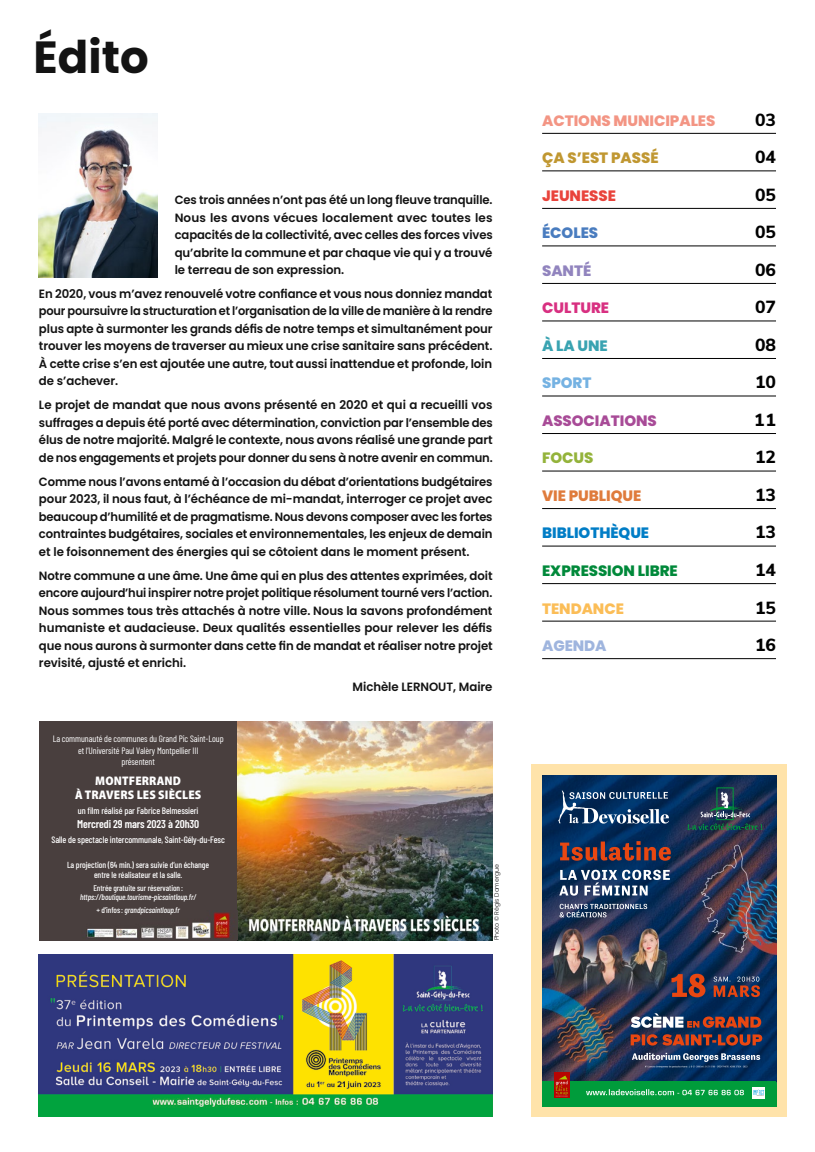
<style>
.page{position:relative;width:815px;height:1152px;background:#fff}
.page>*{position:absolute;margin:0;border:0;box-sizing:border-box;transform-origin:0 0}
.t1{font:700 45px "Poppins";color:#131313}
.t2{font:800 17.5px "Nunito Sans";letter-spacing:-.005em;color:#000}
.t3{font:800 15px "Poppins";letter-spacing:-.005em;color:#f39584}
.t4{font:800 15px "Poppins";letter-spacing:-.005em;color:#00893a}
.t5{font:800 15px "Poppins";letter-spacing:-.005em;color:#c09731}
.t6{font:800 15px "Poppins";letter-spacing:-.005em;color:#a84b97}
.t7{font:800 15px "Poppins";letter-spacing:-.005em;color:#007dc6}
.t8{font:800 15px "Poppins";letter-spacing:-.005em;color:#df7b3c}
.t9{font:800 15px "Poppins";letter-spacing:-.005em;color:#e9433b}
.t10{font:800 15px "Poppins";letter-spacing:-.005em;color:#fbbd57}
.t11{font:800 15px "Poppins";letter-spacing:-.005em;color:#d83081}
.t12{font:800 15px "Poppins";letter-spacing:-.005em;color:#497cbf}
.t13{font:800 15px "Poppins";color:#39a3b1}
.t14{font:800 15px "Poppins";letter-spacing:-.005em;color:#9fb5de}
.t15{font:800 15px "Poppins";letter-spacing:-.005em;color:#9184be}
.t16{font:800 15px "Poppins";letter-spacing:-.005em;color:#75b2e2}
.t17{font:800 15px "Poppins";letter-spacing:-.005em;color:#94b33b}
.t18{font:900 semi-condensed 12.5px/13.8px "Myriad Pro";letter-spacing:.01em;color:#fff;text-align:center}
.t19{font:600 12px/17.5px "Poppins";letter-spacing:-.005em;color:#131313;text-align:justify}
.t20{font:600 11.25px "Barlow Condensed";letter-spacing:-.01em;color:#fff}
.t21{font:9.25px/11.2px "Barlow Condensed";letter-spacing:-.01em;color:#fff;text-align:center}
.t22{font:500 9.25px "Barlow Condensed";letter-spacing:-.01em;color:#fff}
.t23{font:500 8.75px/10px "Barlow Condensed";letter-spacing:-.01em;color:#fff;text-align:center}
.t24{font:italic 500 8.25px/12.8px "Barlow Condensed";letter-spacing:-.01em;color:#fff;text-align:center}
.t25{font:500 8.25px "Barlow Condensed";letter-spacing:-.01em;color:#fff}
.t26{font:300 6.25px "Poppins";letter-spacing:-.01em;color:#131313}
.s1{font-style:normal}
</style>
<div class="page">
<hr style="left:814px;top:97px;width:1px;height:524px;background:#fdece6">
<div style="left:531px;top:764px;width:256px;height:352px;background:#ffe3aa"></div>
<img style="left:542px;top:775px;width:234px;height:306px">
<div style="left:542px;top:1081px;width:234px;height:25px;background:#009c3b"></div>
<svg style="left:558px;top:790px;width:111px;height:33px;background:#3c5d83"></svg>
<svg style="left:559px;top:869px;width:111px;height:26px;background:#58708f"></svg>
<svg style="left:560px;top:841px;width:111px;height:19px;background:#64373c"></svg>
<svg style="left:559px;top:903px;width:88px;height:14px"></svg>
<svg style="left:631px;top:1034px;width:131px;height:11px"></svg>
<svg style="left:631px;top:1013px;width:130px;height:14px;background:#765f69"></svg>
<svg style="left:632px;top:1052px;width:128px;height:15px;background:#415c7f"></svg>
<svg style="left:671px;top:973px;width:34px;height:24px"></svg>
<svg style="left:713px;top:976px;width:47px;height:21px"></svg>
<svg style="left:586px;top:1089px;width:158px;height:6px"></svg>
<svg style="left:554px;top:1072px;width:16px;height:26px"></svg>
<svg style="left:556px;top:1075px;width:12px;height:21px"></svg>
<svg style="left:688px;top:792px;width:74px;height:38px;background:#29465a"></svg>
<div style="left:752px;top:1087px;width:13px;height:11px;background:#fff"></div>
<svg style="left:753px;top:1089px;width:11px;height:7px"></svg>
<hr style="left:542px;top:133px;width:234px;height:1px;background:#000">
<hr style="left:542px;top:170px;width:234px;height:1px;background:#000">
<hr style="left:542px;top:208px;width:234px;height:1px;background:#000">
<hr style="left:542px;top:245px;width:234px;height:1px;background:#000">
<hr style="left:542px;top:283px;width:234px;height:1px;background:#000">
<hr style="left:542px;top:320px;width:234px;height:1px;background:#000">
<hr style="left:542px;top:358px;width:234px;height:1px;background:#000">
<hr style="left:542px;top:395px;width:234px;height:1px;background:#000">
<hr style="left:542px;top:433px;width:234px;height:1px;background:#000">
<hr style="left:542px;top:470px;width:234px;height:1px;background:#000">
<hr style="left:542px;top:508px;width:234px;height:1px;background:#000">
<hr style="left:542px;top:545px;width:234px;height:1px;background:#000">
<hr style="left:542px;top:583px;width:234px;height:1px;background:#000">
<hr style="left:542px;top:620px;width:234px;height:1px;background:#000">
<hr style="left:542px;top:658px;width:234px;height:1px;background:#000">
<div style="left:39px;top:721px;width:198px;height:219px;background:#493f3e"></div>
<img style="left:39px;top:954px;width:454px;height:163px">
<img style="left:237px;top:721px;width:256px;height:219px">
<img style="left:86px;top:912px;width:144px;height:27px">
<img style="left:39px;top:113px;width:119px;height:165px">
<hr style="left:814px;top:0;width:1px;height:97px;background:#d9dada">
<h1 class="t1" style="left:34px;top:31px;width:117px">Édito</h1>
<p class="t19" style="left:175px;top:191px;width:320px">Ces trois années n’ont pas été un long fleuve tranquille.<br>Nous les avons vécues localement avec toutes les capacités de la collectivité, avec celles des forces vives qu’abrite la commune et par chaque vie qui y a trouvé le terreau de son expression.</p>
<p class="t19" style="left:39px;top:285px;width:455px">En 2020, vous m’avez renouvelé votre confiance et vous nous donniez mandat pour poursuivre la structuration et l’organisation de la ville de manière à la rendre plus apte à surmonter les grands défis de notre temps et simultanément pour trouver les moyens de traverser au mieux une crise sanitaire sans précédent.<br>À cette crise s’en est ajoutée une autre, tout aussi inattendue et profonde, loin de s’achever.</p>
<p class="t19" style="left:39px;top:396px;width:455px">Le projet de mandat que nous avons présenté en 2020 et qui a recueilli vos suffrages a depuis été porté avec détermination, conviction par l’ensemble des élus de notre majorité. Malgré le contexte, nous avons réalisé une grande part de nos engagements et projets pour donner du sens à notre avenir en commun.</p>
<p class="t19" style="left:39px;top:473px;width:455px">Comme nous l’avons entamé à l’occasion du débat d’orientations budgétaires pour 2023, il nous faut, à l’échéance de mi-mandat, interroger ce projet avec beaucoup d’humilité et de pragmatisme. Nous devons composer avec les fortes contraintes budgétaires, sociales et environnementales, les enjeux de demain et le foisonnement des énergies qui se côtoient dans le moment présent.</p>
<p class="t19" style="left:39px;top:567px;width:455px">Notre commune a une âme. Une âme qui en plus des attentes exprimées, doit encore aujourd’hui inspirer notre projet politique résolument tourné vers l’action.<br>Nous sommes tous très attachés à notre ville. Nous la savons profondément humaniste et audacieuse. Deux qualités essentielles pour relever les défis que nous aurons à surmonter dans cette fin de mandat et réaliser notre projet revisité, ajusté et enrichi.</p>
<p class="t19" style="left:353px;top:678px;width:141px">Michèle LERNOUT, Maire</p>
<p class="t21" style="left:53px;top:733px;width:172px">La communauté de communes du Grand Pic Saint-Loup et l’Université Paul Valèry Montpellier III<br>présentent</p>
<p class="t18" style="left:75px;top:774px;width:128px">MONTFERRAND<br>À TRAVERS LES SIÈCLES</p>
<p class="t22" style="left:78px;top:803px;width:122px">un film réalisé par Fabrice Belmessieri</p>
<p class="t20" style="left:77px;top:816px;width:124px">Mercredi 29 mars 2023 à 20h30</p>
<p class="t22" style="left:52px;top:833px;width:175px">Salle de spectacle intercommunale, Saint-Gély-du-Fesc</p>
<p class="t23" style="left:67px;top:859px;width:144px">La projection (64 min.) sera suivie d’un échange entre le réalisateur et la salle.</p>
<p class="t25" style="left:93px;top:882px;width:91px">Entrée gratuite sur réservation :</p>
<p class="t24" style="left:80px;top:890px;width:118px">https://boutique.tourisme-picsaintloup.fr/ <span class="s1">+ d’infos:</span> grandpicsaintloup.fr</p>
<p class="t26" style="left:493px;top:940px;width:78px;rotate:-90deg">Photo © Régis Domergue</p>
<p class="t3" style="left:542px;top:112px;width:175px">ACTIONS MUNICIPALES</p>
<h2 class="t2" style="left:755px;top:107px;width:22px">03</h2>
<p class="t5" style="left:542px;top:149px;width:118px">ÇA S’EST PASSÉ</p>
<h2 class="t2" style="left:755px;top:144px;width:22px">04</h2>
<p class="t9" style="left:542px;top:187px;width:75px">JEUNESSE</p>
<h2 class="t2" style="left:755px;top:182px;width:22px">05</h2>
<p class="t12" style="left:542px;top:224px;width:57px">ÉCOLES</p>
<h2 class="t2" style="left:755px;top:219px;width:22px">05</h2>
<p class="t15" style="left:542px;top:262px;width:51px">SANTÉ</p>
<h2 class="t2" style="left:755px;top:257px;width:22px">06</h2>
<p class="t11" style="left:542px;top:299px;width:68px">CULTURE</p>
<h2 class="t2" style="left:755px;top:294px;width:22px">07</h2>
<p class="t13" style="left:542px;top:337px;width:67px">À LA UNE</p>
<h2 class="t2" style="left:755px;top:332px;width:22px">08</h2>
<p class="t16" style="left:542px;top:374px;width:51px">SPORT</p>
<h2 class="t2" style="left:755px;top:369px;width:22px">10</h2>
<p class="t6" style="left:542px;top:412px;width:116px">ASSOCIATIONS</p>
<h2 class="t2" style="left:754px;top:407px;width:23px">11</h2>
<p class="t17" style="left:542px;top:449px;width:53px">FOCUS</p>
<h2 class="t2" style="left:755px;top:444px;width:22px">12</h2>
<p class="t8" style="left:542px;top:487px;width:101px">VIE PUBLIQUE</p>
<h2 class="t2" style="left:755px;top:482px;width:22px">13</h2>
<p class="t7" style="left:542px;top:524px;width:109px">BIBLIOTHÈQUE</p>
<h2 class="t2" style="left:755px;top:519px;width:22px">13</h2>
<p class="t4" style="left:542px;top:562px;width:137px">EXPRESSION LIBRE</p>
<h2 class="t2" style="left:755px;top:557px;width:22px">14</h2>
<p class="t10" style="left:542px;top:599px;width:83px">TENDANCE</p>
<h2 class="t2" style="left:755px;top:594px;width:22px">15</h2>
<p class="t14" style="left:542px;top:637px;width:66px">AGENDA</p>
<h2 class="t2" style="left:755px;top:632px;width:22px">16</h2>
</div>
